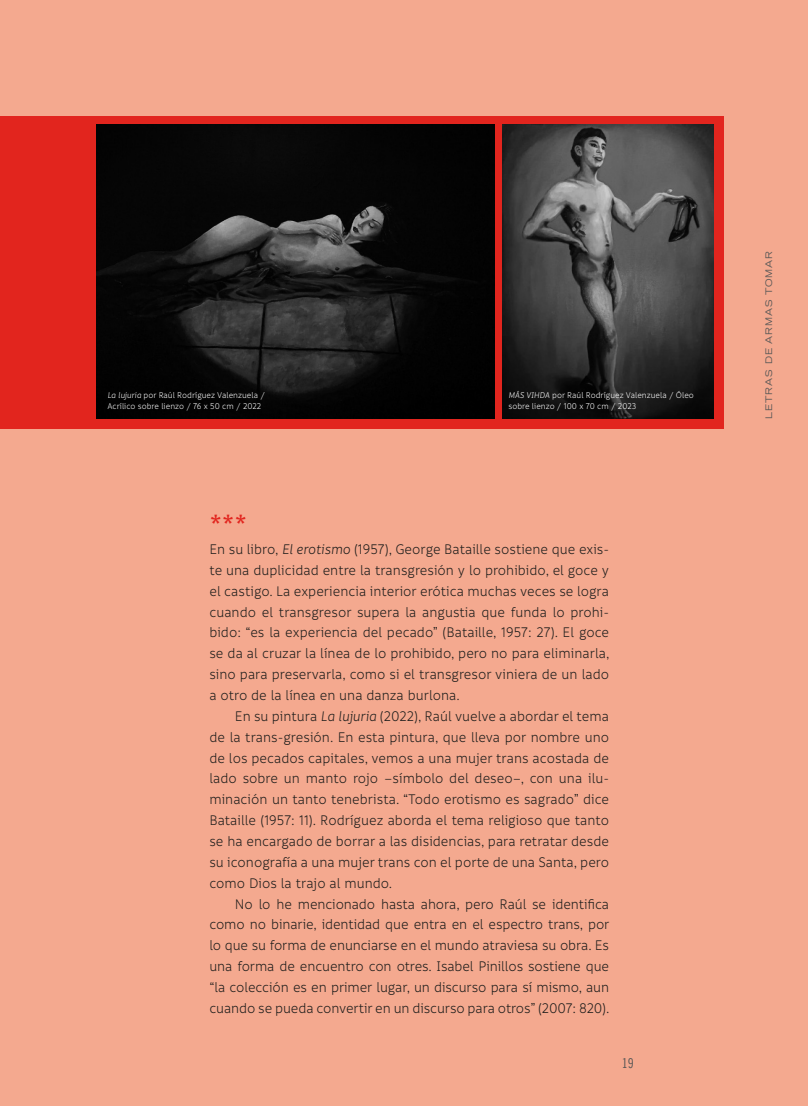
<style>
.page{position:relative;width:808px;height:1106px;background:#f4a98f}
.page>*{position:absolute;margin:0;border:0;box-sizing:border-box;transform-origin:0 0}
.Subtítulos{font:700 25.5px "Trade Gothic LT";color:#e2251e}
.Cuerpo_de_texto_con{font:15px/20.9px "Informative";letter-spacing:-.01em;color:#1d1d1b;text-align:justify;scale:.95 1}
.Cuerpo_de_texto_sin{font:15px/20.9px "Informative";color:#1d1d1b;text-align:justify;scale:.95 1}
.t1{font:13.5px "Trade Gothic LT Cond Eighteen";color:#575756}
.Pies_de_fotos{font:9px/10.5px "Informative";color:#fff;scale:.95 1}
.t2{font:expanded 9px "Trade Gothic LT";letter-spacing:.1em;color:#575756}
.s1{font-style:italic}
</style>
<div class="page">
<div style="left:0;top:117px;width:723px;height:312px;background:#e2251e"></div>
<img style="left:97px;top:124px;width:398px;height:295px">
<img style="left:502px;top:124px;width:211px;height:295px">
<p class="Pies_de_fotos" style="left:107px;top:390px;width:167px"><span class="s1">La lujuria</span> por Raúl Rodríguez Valenzuela /<br>Acrílico sobre lienzo / 76 x 50 cm / 2022</p>
<p class="Pies_de_fotos" style="left:508px;top:390px;width:197px"><span class="s1">MÁS VIHDA</span> por Raúl Rodríguez Valenzuela / Óleo sobre lienzo / 100 x 70 cm / 2023</p>
<p class="Subtítulos" style="left:209px;top:508px;width:39px">***</p>
<p class="Cuerpo_de_texto_sin" style="left:209px;top:539px;width:423px">En su libro, <span class="s1">El erotismo</span> (1957), George Bataille sostiene que exis&shy;te una duplicidad entre la transgresión y lo prohibido, el goce y el castigo. La experiencia interior erótica muchas veces se logra cuando el transgresor supera la angustia que funda lo prohi&shy;bido: “es la experiencia del pecado” (Bataille, 1957: 27). El goce se da al cruzar la línea de lo prohibido, pero no para eliminarla, sino para preservarla, como si el transgresor viniera de un lado a otro de la línea en una danza burlona.</p>
<p class="Cuerpo_de_texto_con" style="left:209px;top:706px;width:422px;text-indent:26px">En su pintura <span class="s1">La lujuria</span> (2022), Raúl vuelve a abordar el tema de la trans-gresión. En esta pintura, que lleva por nombre uno de los pecados capitales, vemos a una mujer trans acostada de lado sobre un manto rojo –símbolo del deseo–, con una ilu&shy;minación un tanto tenebrista. “Todo erotismo es sagrado” dice Bataille (1957: 11). Rodríguez aborda el tema religioso que tanto se ha encargado de borrar a las disidencias, para retratar desde su iconografía a una mujer trans con el porte de una Santa, pero como Dios la trajo al mundo.</p>
<p class="Cuerpo_de_texto_con" style="left:209px;top:893px;width:423px;text-indent:26px">No lo he mencionado hasta ahora, pero Raúl se identifica como no binarie, identidad que entra en el espectro trans, por lo que su forma de enunciarse en el mundo atraviesa su obra. Es una forma de encuentro con otres. Isabel Pinillos sostiene que “la colección es en primer lugar, un discurso para sí mismo, aun cuando se pueda convertir en un discurso para otros” (2007: 820).</p>
<p class="t1" style="left:622px;top:1055px;width:13px">19</p>
<p class="t2" style="left:763px;top:419px;width:169px;rotate:-90deg">LETRAS DE ARMAS TOMAR</p>
</div>
